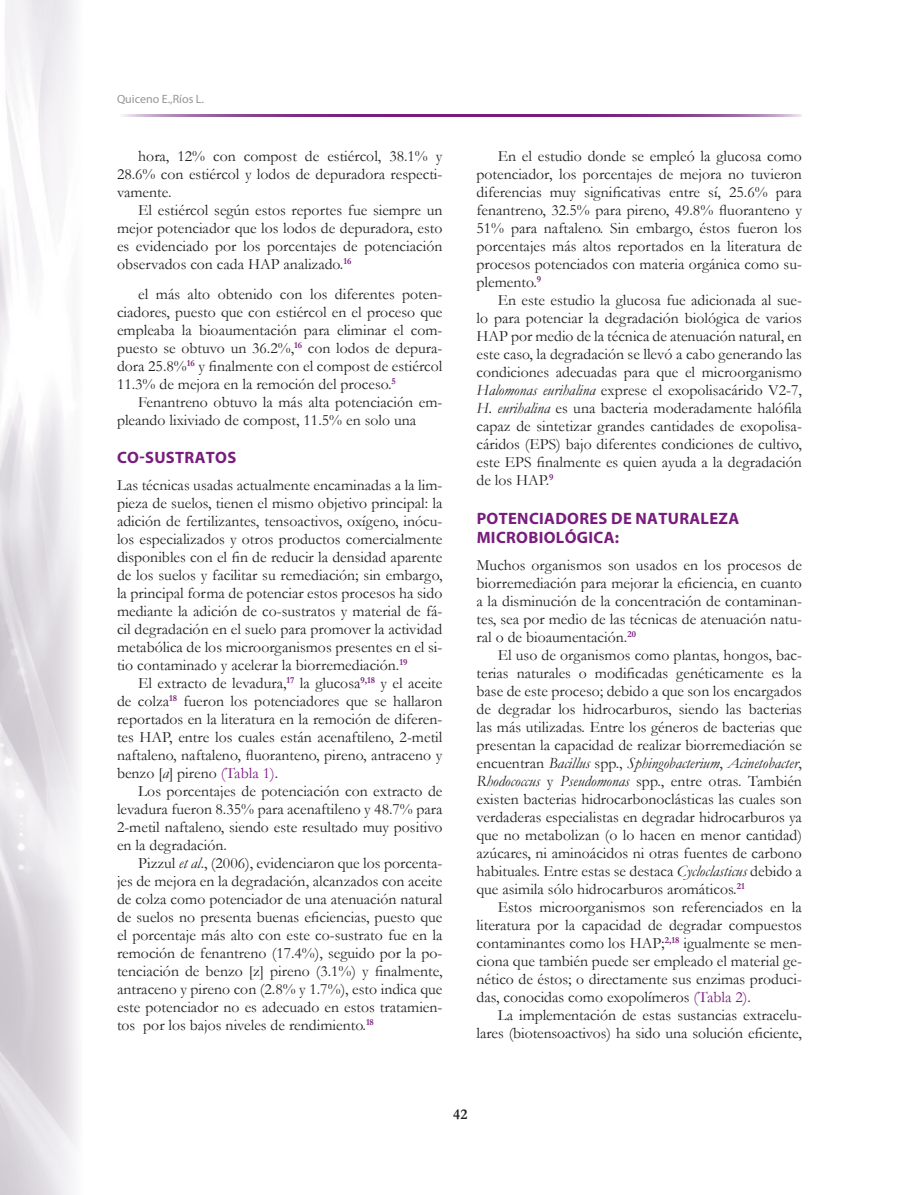
<style>
.page{position:relative;width:919px;height:1195px;background:#fff}
.page>*{position:absolute;margin:0;border:0;box-sizing:border-box;transform-origin:0 0}
.t1{font:700 16.5px/18.9px "Myriad Pro";letter-spacing:.02em;color:#781d7d}
.t2{font:15.75px/18px "Garamond";color:#231f20;text-align:justify}
.t3{font:700 15px "Garamond";color:#231f20}
.t4{font:12px "Myriad Pro";color:#939598}
.s1{font-style:italic}
.s2{color:#781d7d}
</style>
<div class="page">
<svg style="left:123px;top:114px;width:678px;height:2px"></svg>
<p class="t4" style="left:117px;top:92px;width:89px">Quiceno E.,Ríos L.</p>
<p class="t2" style="left:117px;top:147px;width:327px;text-indent:21px">hora, 12% con compost de estiércol, 38.1% y 28.6% con estiércol y lodos de depuradora respecti&shy;vamente.</p>
<p class="t2" style="left:117px;top:201px;width:327px;text-indent:21px">El estiércol según estos reportes fue siempre un mejor potenciador que los lodos de depuradora, esto es evidenciado por los porcentajes de potenciación observados con cada HAP analizado.<sup>16</sup></p>
<p class="t2" style="left:117px;top:285px;width:327px;text-indent:21px">el más alto obtenido con los diferentes poten&shy;ciadores, puesto que con estiércol en el proceso que empleaba la bioaumentación para eliminar el com&shy;puesto se obtuvo un 36.2%,<sup>16</sup> con lodos de depura&shy;dora 25.8%<sup>16</sup> y finalmente con el compost de estiércol 11.3% de mejora en la remoción del proceso.<sup>5</sup></p>
<p class="t2" style="left:117px;top:393px;width:327px;text-indent:21px">Fenantreno obtuvo la más alta potenciación em&shy;pleando lixiviado de compost, 11.5% en solo una</p>
<p class="t1" style="left:117px;top:448px;width:121px">CO-SUSTRATOS</p>
<p class="t2" style="left:117px;top:476px;width:327px">Las técnicas usadas actualmente encaminadas a la lim&shy;pieza de suelos, tienen el mismo objetivo principal: la adición de fertilizantes, tensoactivos, oxígeno, inócu&shy;los especializados y otros productos comercialmente disponibles con el fin de reducir la densidad aparente de los suelos y facilitar su remediación; sin embargo, la principal forma de potenciar estos procesos ha sido mediante la adición de co-sustratos y material de fá&shy;cil degradación en el suelo para promover la actividad metabólica de los microorganismos presentes en el si&shy;tio contaminado y acelerar la biorremediación.<sup>19</sup></p>
<p class="t2" style="left:117px;top:674px;width:327px;text-indent:21px">El extracto de levadura,<sup>17</sup> la glucosa<sup>9,18</sup> y el aceite de colza<sup>18</sup> fueron los potenciadores que se hallaron reportados en la literatura en la remoción de diferen&shy;tes HAP, entre los cuales están acenaftileno, 2-metil naftaleno, naftaleno, fluoranteno, pireno, antraceno y benzo [<span class="s1">a</span>] pireno <span class="s2">(Tabla 1)</span>.</p>
<p class="t2" style="left:117px;top:782px;width:327px;text-indent:21px">Los porcentajes de potenciación con extracto de levadura fueron 8.35% para acenaftileno y 48.7% para 2-metil naftaleno, siendo este resultado muy positivo en la degradación.</p>
<p class="t2" style="left:117px;top:854px;width:327px;text-indent:21px">Pizzul <span class="s1">et al</span>., (2006), evidenciaron que los porcenta&shy;jes de mejora en la degradación, alcanzados con aceite de colza como potenciador de una atenuación natural de suelos no presenta buenas eficiencias, puesto que el porcentaje más alto con este co-sustrato fue en la remoción de fenantreno (17.4%), seguido por la po&shy;tenciación de benzo [z] pireno (3.1%) y finalmente, antraceno y pireno con (2.8% y 1.7%), esto indica que este potenciador no es adecuado en estos tratamien&shy;tos por los bajos niveles de rendimiento.<sup>18</sup></p>
<p class="t2" style="left:476px;top:147px;width:327px;text-indent:21px">En el estudio donde se empleó la glucosa como potenciador, los porcentajes de mejora no tuvieron diferencias muy significativas entre sí, 25.6% para fenantreno, 32.5% para pireno, 49.8% fluoranteno y 51% para naftaleno. Sin embargo, éstos fueron los porcentajes más altos reportados en la literatura de procesos potenciados con materia orgánica como su&shy;plemento.<sup>9</sup></p>
<p class="t2" style="left:476px;top:291px;width:327px;text-indent:21px">En este estudio la glucosa fue adicionada al sue&shy;lo para potenciar la degradación biológica de varios HAP por medio de la técnica de atenuación natural, en este caso, la degradación se llevó a cabo generando las condiciones adecuadas para que el microorganismo <span class="s1">Halomonas eurihalina</span> exprese el exopolisacárido V2-7, <span class="s1">H. eurihalina</span> es una bacteria moderadamente halófila capaz de sintetizar grandes cantidades de exopolisa&shy;cáridos (EPS) bajo diferentes condiciones de cultivo, este EPS finalmente es quien ayuda a la degradación de los HAP.<sup>9</sup></p>
<p class="t1" style="left:476px;top:509px;width:264px">POTENCIADORES DE NATURALEZA<br>MICROBIOLÓGICA:</p>
<p class="t2" style="left:476px;top:556px;width:327px">Muchos organismos son usados en los procesos de biorremediación para mejorar la eficiencia, en cuanto a la disminución de la concentración de contaminan&shy;tes, sea por medio de las técnicas de atenuación natu&shy;ral o de bioaumentación.<sup>20</sup></p>
<p class="t2" style="left:476px;top:646px;width:327px;text-indent:21px">El uso de organismos como plantas, hongos, bac&shy;terias naturales o modificadas genéticamente es la base de este proceso; debido a que son los encargados de degradar los hidrocarburos, siendo las bacterias las más utilizadas. Entre los géneros de bacterias que presentan la capacidad de realizar biorremediación se encuentran <span class="s1">Bacillus</span> spp., <span class="s1">Sphingobacterium</span>, <span class="s1">Acinetobacter</span>, <span class="s1">Rhodococcus</span> y <span class="s1">Pseudomonas</span> spp., entre otras. También existen bacterias hidrocarbonoclásticas las cuales son verdaderas especialistas en degradar hidrocarburos ya que no metabolizan (o lo hacen en menor cantidad) azúcares, ni aminoácidos ni otras fuentes de carbono habituales. Entre estas se destaca <span class="s1">Cycloclasticus</span> debido a que asimila sólo hidrocarburos aromáticos.<sup>21</sup></p>
<p class="t2" style="left:476px;top:898px;width:327px;text-indent:21px">Estos microorganismos son referenciados en la literatura por la capacidad de degradar compuestos contaminantes como los HAP;<sup>2,18</sup> igualmente se men&shy;ciona que también puede ser empleado el material ge&shy;nético de éstos; o directamente sus enzimas produci&shy;das, conocidas como exopolímeros <span class="s2">(Tabla 2)</span>.</p>
<p class="t2" style="left:476px;top:1006px;width:327px;text-align:right">La implementación de estas sustancias extracelu&shy;lares (biotensoactivos) ha sido una solución eficiente,</p>
<p class="t3" style="left:453px;top:1104px;width:16px">42</p>
</div>
